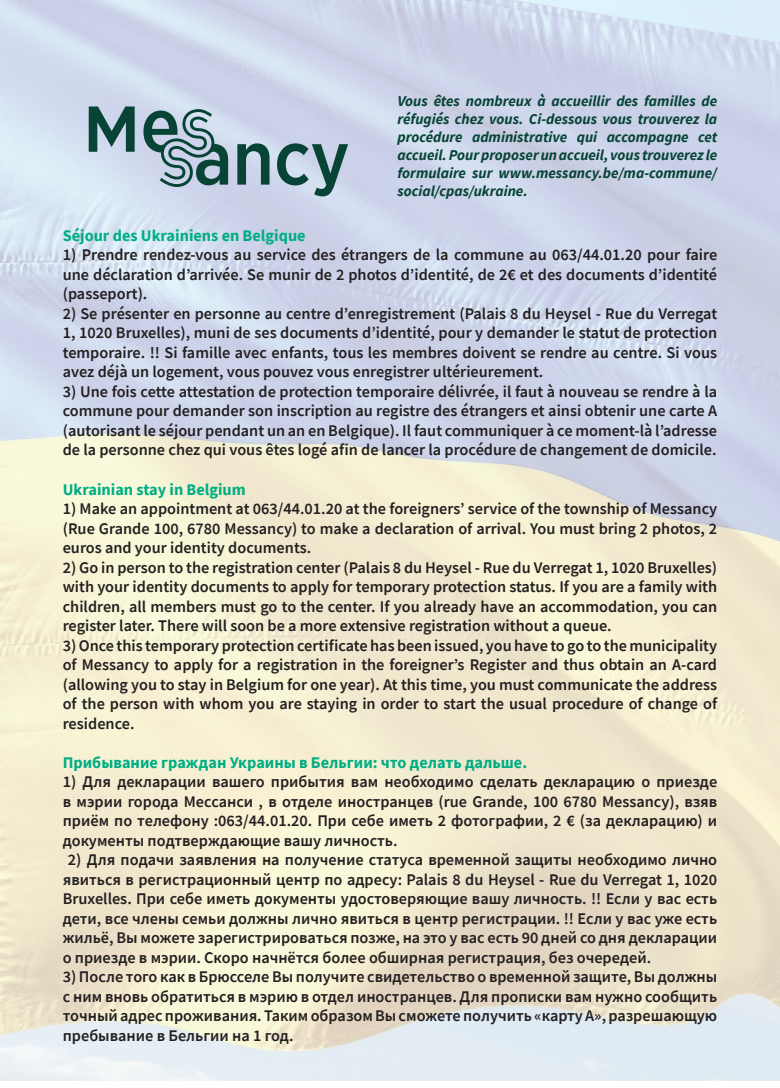
<style>
.page{position:relative;width:780px;height:1088px;background:#fff}
.page>*{position:absolute;margin:0;border:0;box-sizing:border-box;transform-origin:0 0}
.t1{font:600 16.25px/19.5px "Source Sans Pro";color:#231f20;text-align:justify}
.t2{font:700 16.25px "Source Sans Pro";color:#00ae84}
.t3{font:italic 700 15px/18px "Source Sans Pro";color:#074436;text-align:justify}
</style>
<div class="page">
<img style="left:0;top:0;width:780px;height:733px">
<svg style="left:143px;top:109px;width:85px;height:78px;background:#84a0a8"></svg>
<svg style="left:89px;top:106px;width:46px;height:46px;background:#598081"></svg>
<svg style="left:237px;top:143px;width:32px;height:42px"></svg>
<svg style="left:277px;top:143px;width:71px;height:53px;background:#85a1a9"></svg>
<p class="t3" style="left:397px;top:92px;width:321px">Vous êtes nombreux à accueillir des familles de réfugiés chez vous. Ci-dessous vous trouverez la procédure administrative qui accompagne cet accueil. Pour proposer un accueil, vous trouverez le formulaire sur www.messancy.be/ma-commune/ social/cpas/ukraine.</p>
<p class="t2" style="left:63px;top:225px;width:244px">Séjour des Ukrainiens en Belgique</p>
<p class="t1" style="left:63px;top:245px;width:656px">1) Prendre rendez-vous au service des étrangers de la commune au 063/44.01.20 pour faire une déclaration d’arrivée. Se munir de 2 photos d’identité, de 2€ et des documents d’identité (passeport).</p>
<p class="t1" style="left:63px;top:304px;width:656px">2) Se présenter en personne au centre d’enregistrement (Palais 8 du Heysel - Rue du Verregat 1, 1020 Bruxelles), muni de ses documents d’identité, pour y demander le statut de protection temporaire. !! Si famille avec enfants, tous les membres doivent se rendre au centre. Si vous avez déjà un logement, vous pouvez vous enregistrer ultérieurement.</p>
<p class="t1" style="left:63px;top:382px;width:656px">3) Une fois cette attestation de protection temporaire délivrée, il faut à nouveau se rendre à la commune pour demander son inscription au registre des étrangers et ainsi obtenir une carte A (autorisant le séjour pendant un an en Belgique). Il faut communiquer à ce moment-là l’adresse de la personne chez qui vous êtes logé afin de lancer la procédure de changement de domicile.</p>
<p class="t2" style="left:63px;top:478px;width:184px">Ukrainian stay in Belgium</p>
<p class="t1" style="left:63px;top:499px;width:656px">1) Make an appointment at 063/44.01.20 at the foreigners’ service of the township of Messancy (Rue Grande 100, 6780 Messancy) to make a declaration of arrival. You must bring 2 photos, 2 euros and your identity documents.</p>
<p class="t1" style="left:63px;top:557px;width:656px">2) Go in person to the registration center (Palais 8 du Heysel - Rue du Verregat 1, 1020 Bruxelles) with your identity documents to apply for temporary protection status. If you are a family with children, all members must go to the center. If you already have an accommodation, you can register later. There will soon be a more extensive registration without a queue.</p>
<p class="t1" style="left:63px;top:635px;width:656px">3) Once this temporary protection certificate has been issued, you have to go to the municipality of Messancy to apply for a registration in the foreigner’s Register and thus obtain an A-card (allowing you to stay in Belgium for one year). At this time, you must communicate the address of the person with whom you are staying in order to start the usual procedure of change of residence.</p>
<p class="t2" style="left:63px;top:751px;width:466px">Прибывание граждан Украины в Бельгии: что делать дальше.</p>
<p class="t1" style="left:63px;top:772px;width:656px">1) Для декларации вашего прибытия вам необходимо сделать декларацию о приезде в мэрии города Mессанси , в отделе иностранцев (rue Grande, 100 6780 Messancy), взяв приём по телефону :063/44.01.20. При себе иметь 2 фотографии, 2 € (за декларацию) и документы подтверждающие вашу личность.</p>
<p class="t1" style="left:63px;top:850px;width:656px;text-indent:5px">2) Для подачи заявления на получение статуса временной защиты необходимо лично явиться в регистрационный центр по адресу: Palais 8 du Heysel - Rue du Verregat 1, 1020<br>Bruxelles. При себе иметь документы удостоверяющие вашу личность. !! Если у вас есть дети, все члены семьи должны лично явиться в центр регистрации. !! Если у вас уже есть жильё, Вы можете зарегистрироваться позже, на это у вас есть 90 дней со дня декларации о приезде в мэрии. Скоро начнётся более обширная регистрация, без очередей.</p>
<p class="t1" style="left:63px;top:967px;width:656px">3) После того как в Брюсселе Вы получите свидетельство о временной защите, Вы должны с ним вновь обратиться в мэрию в отдел иностранцев. Для прописки вам нужно сообщить точный адрес проживания. Таким образом Вы сможете получить «карту А», разрешающую пребывание в Бельгии на 1 год.</p>
</div>
